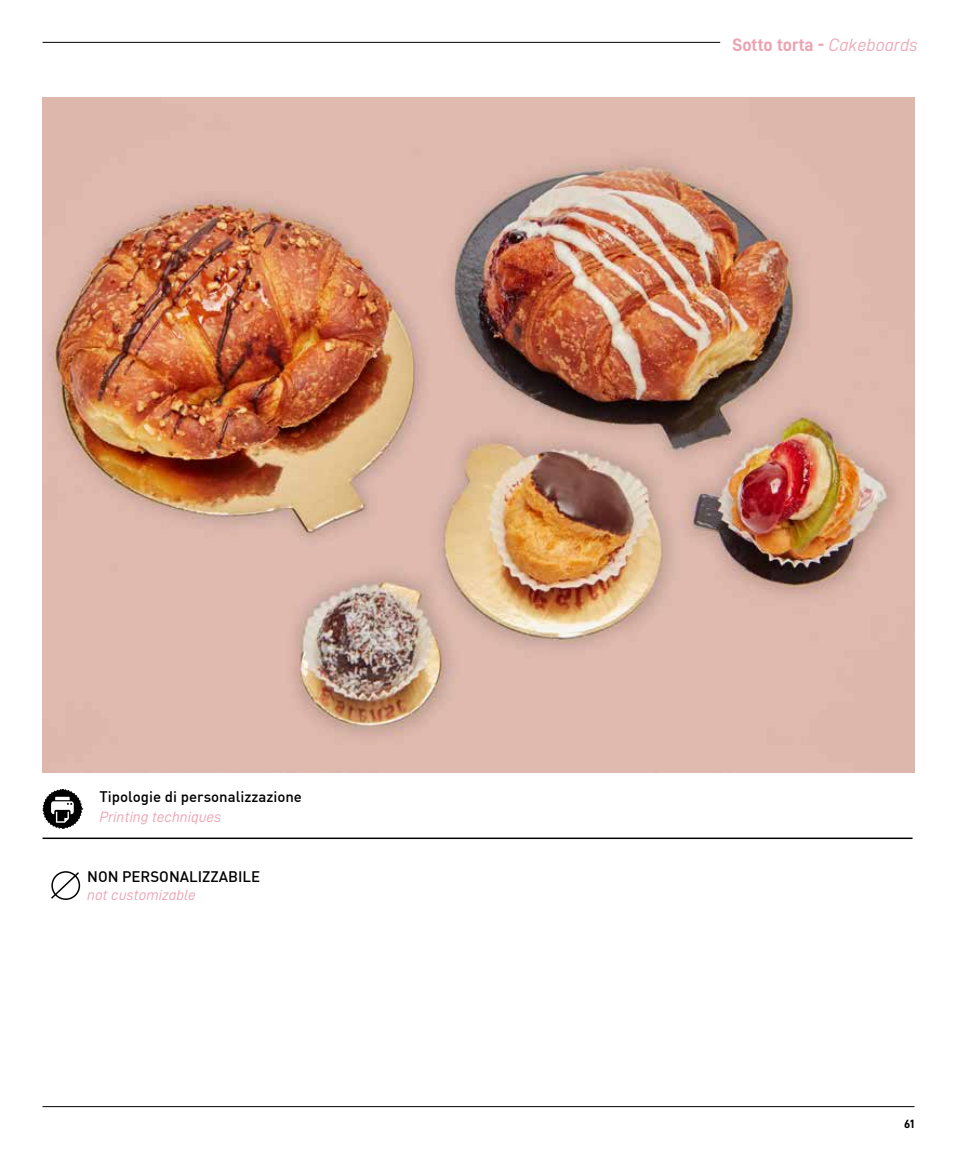
<style>
.page{position:relative;width:957px;height:1149px;background:#fff}
.page>*{position:absolute;margin:0;border:0;box-sizing:border-box;transform-origin:0 0}
.t1{font:18px "D DIN Bold";letter-spacing:-.005em;color:#eba2b1}
.t2{font:500 15px "DIN";color:#000}
.t3{font:15px "D DIN Italic";color:#eba2b1}
.t4{font:12px "D DIN Bold";color:#000}
.s1{font-family:"D DIN Italic";color:#ecaab7}
</style>
<div class="page">
<hr style="left:43px;top:42px;width:677px;height:1px;background:#000">
<hr style="left:43px;top:1105px;width:871px;height:1px;background:#000">
<svg style="left:42px;top:789px;width:41px;height:40px"></svg>
<hr style="left:43px;top:837px;width:869px;height:1px;background:#000">
<img style="left:43px;top:98px;width:871px;height:674px">
<svg style="left:51px;top:871px;width:29px;height:29px"></svg>
<p class="t2" style="left:99px;top:786px;width:204px">Tipologie di personalizzazione</p>
<p class="t3" style="left:99px;top:808px;width:123px">Printing techniques</p>
<p class="t2" style="left:87px;top:866px;width:174px">NON PERSONALIZZABILE</p>
<p class="t3" style="left:87px;top:886px;width:110px">not customizable</p>
<p class="t1" style="left:732px;top:34px;width:187px">Sotto torta - <span class="s1">Cakeboards</span></p>
<p class="t4" style="left:904px;top:1116px;width:12px">61</p>
</div>
